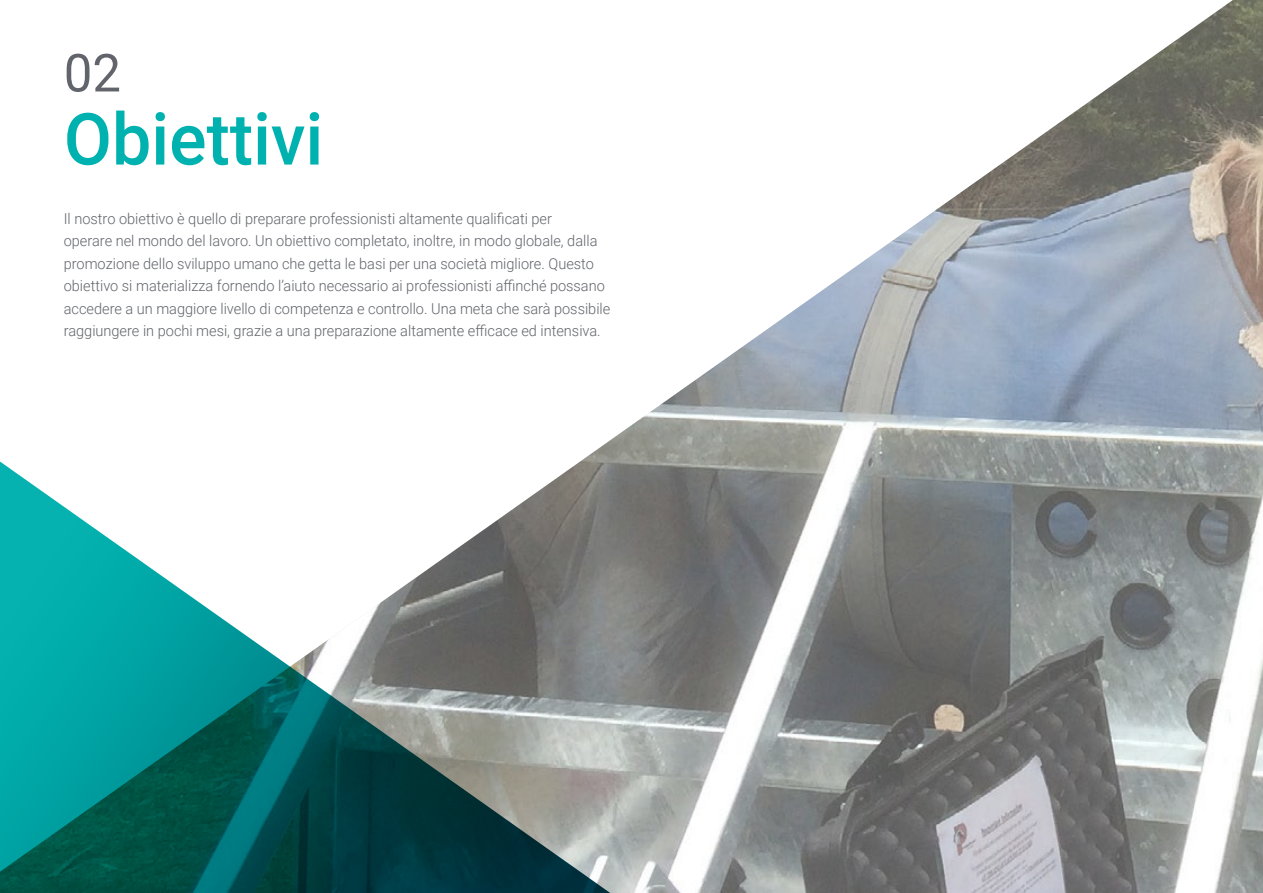
<style>
.page{position:relative;width:1263px;height:893px;background:#fff}
.page>*{position:absolute;margin:0;border:0;box-sizing:border-box;transform-origin:0 0}
.t1{font:500 72px "Roboto";color:#00b2af}
.t2{font:52.5px "Roboto";color:#61646a}
.t3{font:300 15px/22.5px "Roboto";color:#61646a}
</style>
<div class="page">
<img style="left:602px;top:0;width:661px;height:893px">
<svg style="left:0;top:446px;width:640px;height:447px"></svg>
<h2 class="t2" style="left:64px;top:36px;width:59px">02</h2>
<h1 class="t1" style="left:64px;top:89px;width:261px">Obiettivi</h1>
<p class="t3" style="left:64px;top:207px;width:548px">Il nostro obiettivo è quello di preparare professionisti altamente qualificati per<br>operare nel mondo del lavoro. Un obiettivo completato, inoltre, in modo globale, dalla promozione dello sviluppo umano che getta le basi per una società migliore. Questo obiettivo si materializza fornendo l’aiuto necessario ai professionisti affinché possano accedere a un maggiore livello di competenza e controllo. Una meta che sarà possibile raggiungere in pochi mesi, grazie a una preparazione altamente efficace ed intensiva.</p>
</div>
